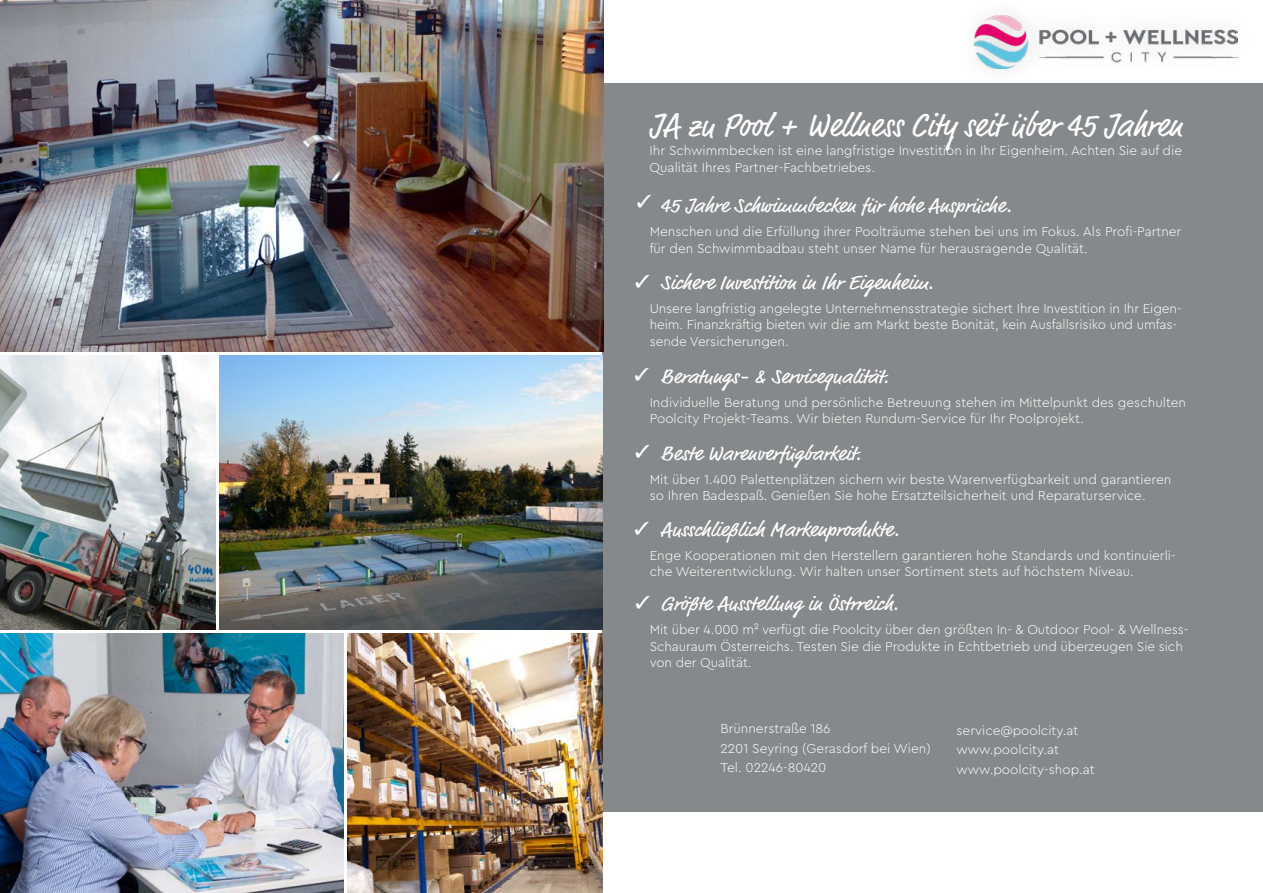
<style>
.page{position:relative;width:1263px;height:893px;background:#fff}
.page>*{position:absolute;margin:0;border:0;box-sizing:border-box;transform-origin:0 0}
.t1{font:33px "Market Pro";color:#fff}
.t2{font:19.95px "Market Pro";color:#fff;scale:1.11 1}
.t3{font:300 13.5px/16.5px "Cera PRO";color:#fff}
</style>
<div class="page">
<div style="left:603px;top:83px;width:660px;height:728px;background:#85898b"></div>
<img style="left:0;top:0;width:603px;height:351px">
<img style="left:347px;top:633px;width:256px;height:260px">
<img style="left:0;top:356px;width:215px;height:273px">
<img style="left:220px;top:356px;width:383px;height:273px">
<img style="left:0;top:633px;width:343px;height:260px">
<div style="left:953px;top:0;width:307px;height:92px;background:#000;opacity:.15"></div>
<img style="left:975px;top:16px;width:263px;height:53px">
<h1 class="t1" style="left:650px;top:103px;width:534px">JA zu Pool + Wellness City seit über 45 Jahren</h1>
<p class="t3" style="left:650px;top:142px;width:534px">Ihr Schwimmbecken ist eine langfristige Investition in Ihr Eigenheim. Achten Sie auf die<br>Qualität Ihres Partner-Fachbetriebes.</p>
<h2 class="t2" style="left:660px;top:192px;width:318px">45 Jahre Schwimmbecken für hohe Ansprüche.</h2>
<p class="t3" style="left:650px;top:223px;width:533px">Menschen und die Erfüllung ihrer Poolträume stehen bei uns im Fokus. Als Profi-Partner für den Schwimmbadbau steht unser Name für herausragende Qualität.</p>
<h2 class="t2" style="left:660px;top:269px;width:248px">Sichere Investition in Ihr Eigenheim.</h2>
<p class="t3" style="left:650px;top:299px;width:533px">Unsere langfristig angelegte Unternehmensstrategie sichert Ihre Investition in Ihr Eigen&shy;heim. Finanzkräftig bieten wir die am Markt beste Bonität, kein Ausfallsrisiko und umfas&shy;sende Versicherungen.</p>
<h2 class="t2" style="left:660px;top:363px;width:207px">Beratungs- &amp; Servicequalität.</h2>
<p class="t3" style="left:650px;top:393px;width:538px">Individuelle Beratung und persönliche Betreuung stehen im Mittelpunkt des geschulten<br>Poolcity Projekt-Teams. Wir bieten Rundum-Service für Ihr Poolprojekt.</p>
<h2 class="t2" style="left:660px;top:440px;width:182px">Beste Warenverfügbarkeit.</h2>
<p class="t3" style="left:650px;top:470px;width:523px">Mit über 1.400 Palettenplätzen sichern wir beste Warenverfügbarkeit und garantieren so Ihren Badespaß. Genießen Sie hohe Ersatzteilsicherheit und Reparaturservice.</p>
<h2 class="t2" style="left:660px;top:516px;width:217px">Ausschließlich Markenprodukte.</h2>
<p class="t3" style="left:650px;top:547px;width:527px">Enge Kooperationen mit den Herstellern garantieren hohe Standards und kontinuierli&shy;che Weiterentwicklung. Wir halten unser Sortiment stets auf höchstem Niveau.</p>
<h2 class="t2" style="left:660px;top:590px;width:216px">Größte Ausstellung in Östrreich.</h2>
<p class="t3" style="left:650px;top:621px;width:540px">Mit über 4.000 m² verfügt die Poolcity über den größten In- &amp; Outdoor Pool- &amp; Wellness-<br>Schauraum Österreichs. Testen Sie die Produkte in Echtbetrieb und überzeugen Sie sich von der Qualität.</p>
<p class="t3" style="left:720px;top:718px;width:212px;line-height:19.5px">Brünnerstraße 186<br>2201 Seyring (Gerasdorf bei Wien)<br>Tel. 02246-80420</p>
<p class="t3" style="left:956px;top:720px;width:140px;line-height:19.5px">service@poolcity.at www.poolcity.at www.poolcity-shop.at</p>
</div>
